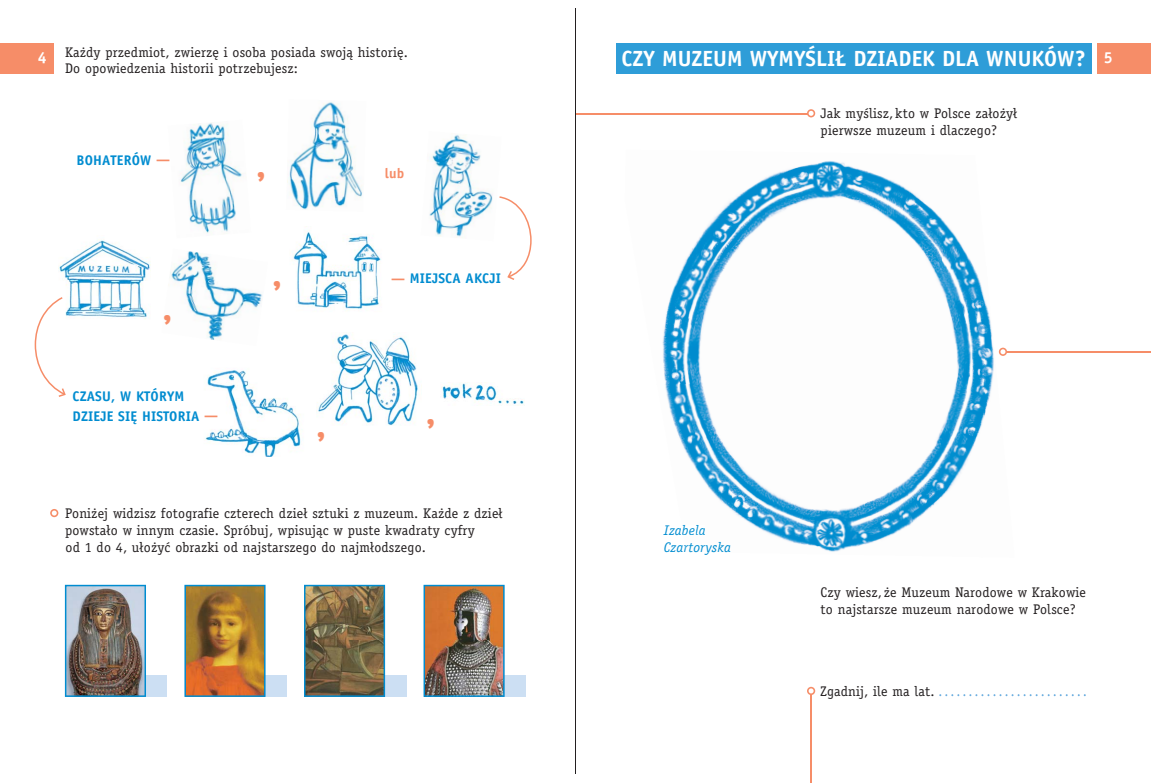
<style>
.page{position:relative;width:1151px;height:783px;background:#fff}
.page>*{position:absolute;margin:0;border:0;box-sizing:border-box;transform-origin:0 0}
.t1{font:700 36px "Oranda PL";color:#f68d68}
.t2{font:22px "Officina Sans CE Bold";color:#fff}
.t3{font:16px "Officina Serif CE Bold";color:#fff}
.t4{font:14px/16.8px "Officina Serif CE Book";letter-spacing:.01em;color:#231f20}
.t5{font:14px/20px "Officina Sans CE Bold";letter-spacing:.01em;color:#008cd0}
.t6{font:italic 14px/16.8px "Officina Serif CE Book";letter-spacing:.01em;color:#008dd0}
.t7{font:14px "Officina Sans CE Bold";color:#f68d68}
.s1{font-family:"Officina Serif CE Bold";font-size:16px}
.s2{color:#f68d68}
.s3{color:#008cd0}
</style>
<div class="page">
<div style="left:0;top:43px;width:54px;height:30px;background:#f68d68"></div>
<div style="left:1097px;top:43px;width:54px;height:30px;background:#f68d68"></div>
<hr style="left:810px;top:691px;width:2px;height:91px;background:#f68d68">
<hr style="left:1004px;top:351px;width:147px;height:1px;background:#f68d68">
<hr style="left:575px;top:113px;width:235px;height:1px;background:#f68d68">
<svg style="left:807px;top:686px;width:8px;height:8px"></svg>
<svg style="left:809px;top:688px;width:5px;height:5px"></svg>
<svg style="left:50px;top:509px;width:8px;height:8px"></svg>
<svg style="left:52px;top:510px;width:5px;height:5px"></svg>
<div style="left:616px;top:43px;width:475px;height:30px;background:#2e9dd8"></div>
<img style="left:429px;top:134px;width:64px;height:104px">
<img style="left:180px;top:123px;width:63px;height:110px">
<img style="left:59px;top:240px;width:91px;height:79px">
<img style="left:170px;top:251px;width:93px;height:89px">
<img style="left:287px;top:101px;width:75px;height:109px">
<img style="left:293px;top:226px;width:88px;height:83px">
<img style="left:205px;top:370px;width:96px;height:86px">
<svg style="left:205px;top:415px;width:13px;height:2px"></svg>
<img style="left:316px;top:334px;width:106px;height:92px">
<div style="left:146px;top:675px;width:21px;height:21px;background:#ccdff3"></div>
<div style="left:266px;top:675px;width:21px;height:21px;background:#ccdff3"></div>
<div style="left:385px;top:675px;width:21px;height:21px;background:#ccdff3"></div>
<div style="left:505px;top:675px;width:21px;height:21px;background:#ccdff3"></div>
<img style="left:65px;top:584px;width:81px;height:112px">
<svg style="left:184px;top:584px;width:82px;height:112px;background:#a97739"></svg>
<svg style="left:304px;top:584px;width:81px;height:112px;background:#73694d"></svg>
<img style="left:423px;top:584px;width:82px;height:112px">
<svg style="left:939px;top:694px;width:147px;height:2px"></svg>
<svg style="left:499px;top:196px;width:33px;height:84px"></svg>
<svg style="left:35px;top:297px;width:31px;height:100px"></svg>
<svg style="left:807px;top:109px;width:8px;height:8px"></svg>
<svg style="left:809px;top:111px;width:5px;height:5px"></svg>
<img style="left:662px;top:161px;width:319px;height:222px">
<img style="left:981px;top:285px;width:34px;height:129px">
<img style="left:665px;top:383px;width:320px;height:169px">
<img style="left:681px;top:524px;width:24px;height:10px">
<img style="left:684px;top:541px;width:46px;height:11px">
<img style="left:441px;top:383px;width:83px;height:21px">
<hr style="left:575px;top:9px;width:1px;height:765px;background:#231f20">
<p class="t3" style="left:38px;top:48px;width:10px">4</p>
<h2 class="t2" style="left:622px;top:47px;width:493px">CZY MUZEUM WYMYŚLIŁ DZIADEK DLA WNUKÓW? <span class="s1">5</span></h2>
<p class="t4" style="left:65px;top:45px;width:344px">Każdy przedmiot, zwierzę i osoba posiada swoją historię.<br>Do opowiedzenia historii potrzebujesz:</p>
<p class="t5" style="left:77px;top:150px;width:95px">BOHATERÓW <span class="s2">—</span></p>
<h1 class="t1" style="left:163px;top:283px;width:11px">,</h1>
<p class="t5" style="left:73px;top:386px;width:147px">CZASU, W KTÓRYM<br>DZIEJE SIĘ HISTORIA <span class="s2">—</span></p>
<h1 class="t1" style="left:256px;top:140px;width:11px">,</h1>
<h1 class="t1" style="left:273px;top:249px;width:11px">,</h1>
<h1 class="t1" style="left:316px;top:401px;width:11px">,</h1>
<p class="t7" style="left:385px;top:166px;width:21px">lub</p>
<p class="t5" style="left:391px;top:269px;width:111px"><span class="s2">—</span> MIEJSCA AKCJI</p>
<h1 class="t1" style="left:426px;top:388px;width:11px">,</h1>
<p class="t4" style="left:65px;top:506px;width:439px">Poniżej widzisz fotografie czterech dzieł sztuki z muzeum. Każde z dzieł powstało w innym czasie. Spróbuj, wpisując w puste kwadraty cyfry<br>od 1 do 4, ułożyć obrazki od najstarszego do najmłodszego.</p>
<p class="t4" style="left:820px;top:106px;width:198px">Jak myślisz, kto w Polsce założył pierwsze muzeum i dlaczego?</p>
<p class="t6" style="left:664px;top:522px;width:69px"><span class="s3">Iza</span>bela<br><span class="s3">Cza</span>rtoryska</p>
<p class="t4" style="left:821px;top:585px;width:267px">Czy wiesz, że Muzeum Narodowe w Krakowie to najstarsze muzeum narodowe w Polsce?</p>
<p class="t4" style="left:820px;top:684px;width:116px">Zgadnij, ile ma lat.</p>
</div>
